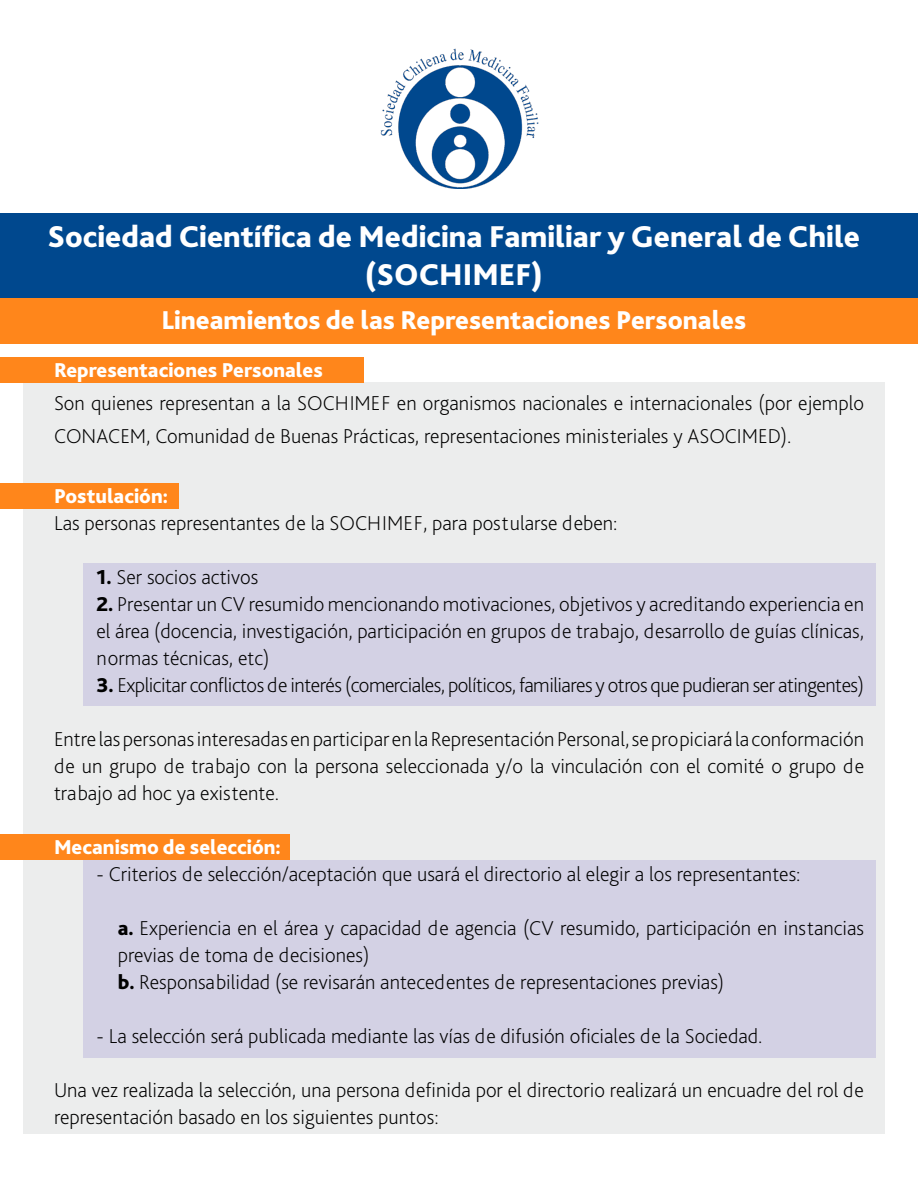
<style>
.page{position:relative;width:918px;height:1188px;background:#fff}
.page>*{position:absolute;margin:0;border:0;box-sizing:border-box;transform-origin:0 0}
.t1{font:800 31.5px/37.8px "Bliss 2";color:#fff;text-align:center}
.t2{font:800 27px "Bliss 2";color:#fff}
.t3{font:200 21px/27px "Bliss Pro";color:#000}
.t4{font:200 21px "Bliss Pro";letter-spacing:-.025em;color:#000}
.t5{font:800 21px "Bliss 2";color:#fff}
.s1{font-family:"Bliss 2";font-weight:800}
</style>
<div class="page">
<div style="left:23px;top:382px;width:861px;height:752px;background:#eceded"></div>
<div style="left:83px;top:860px;width:792px;height:197px;background:#d3d1e4"></div>
<div style="left:83px;top:563px;width:792px;height:142px;background:#d3d1e4"></div>
<div style="left:0;top:213px;width:918px;height:85px;background:#00488e"></div>
<div style="left:0;top:357px;width:363px;height:25px;background:#ff861b"></div>
<div style="left:0;top:483px;width:179px;height:25px;background:#ff861b"></div>
<div style="left:0;top:298px;width:918px;height:46px;background:#ff861b"></div>
<div style="left:0;top:835px;width:290px;height:25px;background:#ff861b"></div>
<img style="left:380px;top:48px;width:159px;height:140px">
<p class="t1" style="left:48px;top:217px;width:814px">Sociedad Científica de Medicina Familiar y General de Chile (SOCHIMEF)</p>
<p class="t2" style="left:162px;top:303px;width:586px">Lineamientos de las Representaciones Personales</p>
<p class="t5" style="left:54px;top:357px;width:270px">Representaciones Personales</p>
<p class="t3" style="left:54px;top:386px;width:812px;line-height:33px">Son quienes representan a la SOCHIMEF en organismos nacionales e internacionales (por ejemplo<br>CONACEM, Comunidad de Buenas Prácticas, representaciones ministeriales y ASOCIMED).</p>
<p class="t5" style="left:54px;top:483px;width:116px">Postulación:</p>
<p class="t3" style="left:54px;top:509px;width:565px">Las personas representantes de la SOCHIMEF, para postularse deben:</p>
<p class="t3" style="left:97px;top:563px;width:163px"><span class="s1">1.</span> Ser socios activos</p>
<p class="t3" style="left:97px;top:590px;width:769px;text-align:justify"><span class="s1">2.</span> Presentar un CV resumido mencionando motivaciones, objetivos y acreditando experiencia en el área (docencia, investigación, participación en grupos de trabajo, desarrollo de guías clínicas, normas técnicas, etc)</p>
<p class="t4" style="left:97px;top:672px;width:769px"><span class="s1">3.</span> Explicitar conflictos de interés (comerciales, políticos, familiares y otros que pudieran ser atingentes)</p>
<p class="t3" style="left:54px;top:725px;width:812px;text-align:justify">Entre las personas interesadas en participar en la Representación Personal, se propiciará la conformación de un grupo de trabajo con la persona seleccionada y/o la vinculación con el comité o grupo de trabajo ad hoc ya existente.</p>
<p class="t5" style="left:54px;top:834px;width:228px">Mecanismo de selección:</p>
<p class="t3" style="left:97px;top:860px;width:706px">- Criterios de selección/aceptación que usará el directorio al elegir a los representantes:</p>
<p class="t3" style="left:118px;top:914px;width:748px"><span class="s1">a.</span> Experiencia en el área y capacidad de agencia (CV resumido, participación en instancias previas de toma de decisiones)</p>
<p class="t3" style="left:118px;top:968px;width:608px"><span class="s1">b.</span> Responsabilidad (se revisarán antecedentes de representaciones previas)</p>
<p class="t3" style="left:97px;top:1022px;width:668px">- La selección será publicada mediante las vías de difusión oficiales de la Sociedad.</p>
<p class="t3" style="left:54px;top:1076px;width:812px">Una vez realizada la selección, una persona definida por el directorio realizará un encuadre del rol de representación basado en los siguientes puntos:</p>
</div>
